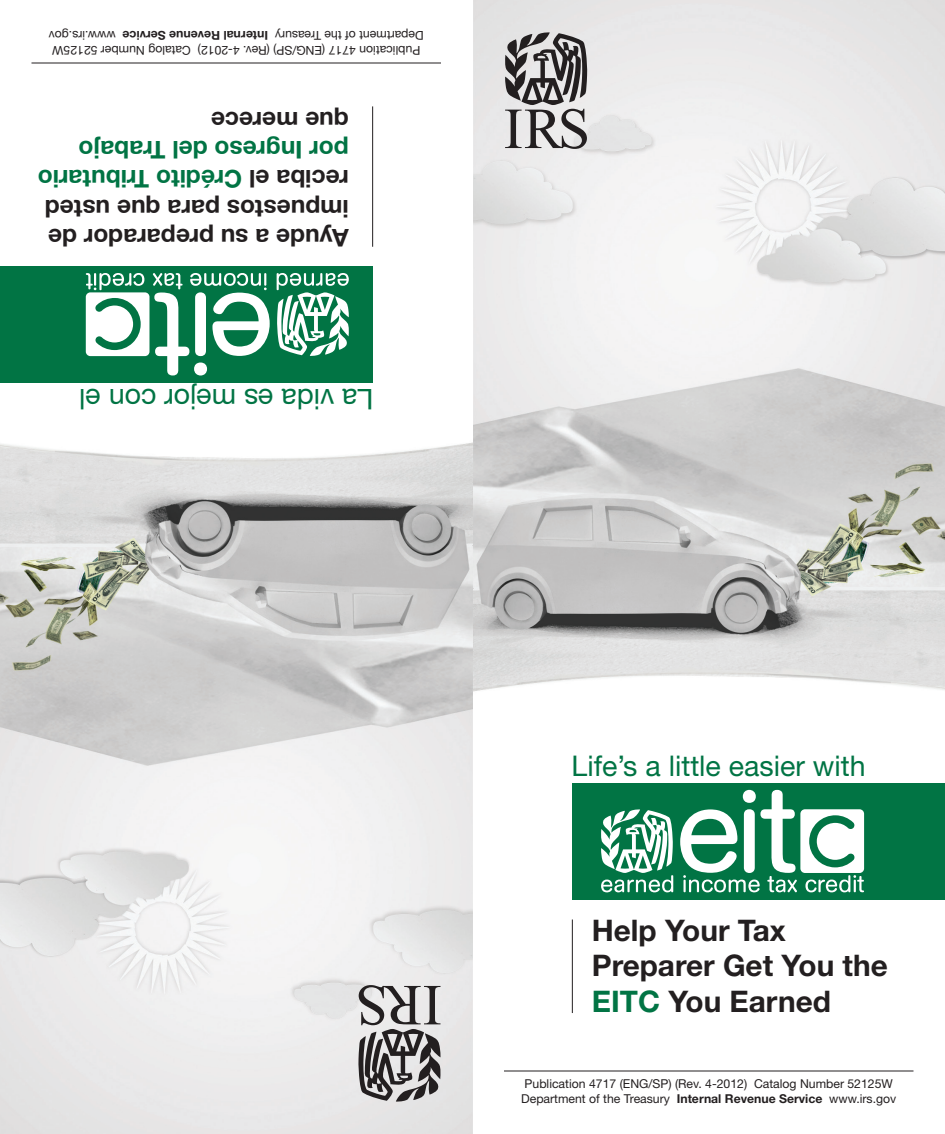
<style>
.page{position:relative;width:945px;height:1134px;background:#fff}
.page>*{position:absolute;margin:0;border:0;box-sizing:border-box;transform-origin:0 0}
.heading{font:700 29.75px/35.7px "Helvetica Neue LT Std";color:#231f20}
.t1{font:28.53px "Helvetica Neue LT Std";color:#017444}
.sp_heading{font:700 24.5px/29.4px "Helvetica Neue LT Std";color:#231f20}
.body{font:12.25px "Helvetica Neue LT Std";color:#231f20}
.body-2{font:700 12.25px "Helvetica Neue LT Std";color:#231f20}
.s1{color:#017444}
.s2{font-weight:700}
</style>
<div class="page">
<img style="left:0;top:382px;width:472px;height:752px">
<svg style="left:358px;top:985px;width:83px;height:117px;background:#949292"></svg>
<img style="left:473px;top:0;width:472px;height:692px">
<div style="left:572px;top:783px;width:373px;height:116px;background:#017444"></div>
<div style="left:0;top:266px;width:373px;height:116px;background:#017444"></div>
<hr style="left:572px;top:920px;width:1px;height:93px;background:#231f20">
<hr style="left:504px;top:1071px;width:410px;height:1px;background:#231f20">
<hr style="left:372px;top:106px;width:1px;height:141px;background:#231f20">
<hr style="left:32px;top:63px;width:409px;height:1px;background:#231f20">
<svg style="left:505px;top:32px;width:82px;height:117px;background:#939091"></svg>
<svg style="left:680px;top:790px;width:184px;height:102px"></svg>
<svg style="left:601px;top:809px;width:72px;height:83px"></svg>
<svg style="left:86px;top:273px;width:184px;height:103px"></svg>
<svg style="left:277px;top:273px;width:72px;height:83px"></svg>
<p class="body" style="left:116px;top:43px;width:69px;rotate:-180deg">www.irs.gov</p>
<p class="body-2" style="left:268px;top:43px;width:147px;rotate:-180deg">Internal Revenue Service</p>
<p class="body" style="left:424px;top:43px;width:150px;rotate:-180deg">Department of the Treasury</p>
<p class="body" style="left:420px;top:58px;width:370px;rotate:-180deg">Publication 4717 (ENG/SP) (Rev. 4-2012) Catalog Number 52125W</p>
<p class="sp_heading" style="left:349px;top:253px;width:313px;rotate:-180deg">Ayude a su preparador de impuestos para que usted reciba el <span class="s1">Crédito Tributario por Ingreso del Trabajo </span>que merece</p>
<p class="t1" style="left:374px;top:416px;width:296px;rotate:-180deg">La vida es mejor con el</p>
<p class="t1" style="left:571px;top:749px;width:296px">Life’s a little easier with</p>
<p class="heading" style="left:592px;top:912px;width:297px">Help Your Tax<br>Preparer Get You the<br><span class="s1">EITC</span> You Earned</p>
<p class="body" style="left:525px;top:1076px;width:370px">Publication 4717 (ENG/SP) (Rev. 4-2012) Catalog Number 52125W</p>
<p class="body" style="left:521px;top:1091px;width:377px">Department of the Treasury <span class="s2">Internal Revenue Service</span> www.irs.gov</p>
</div>
